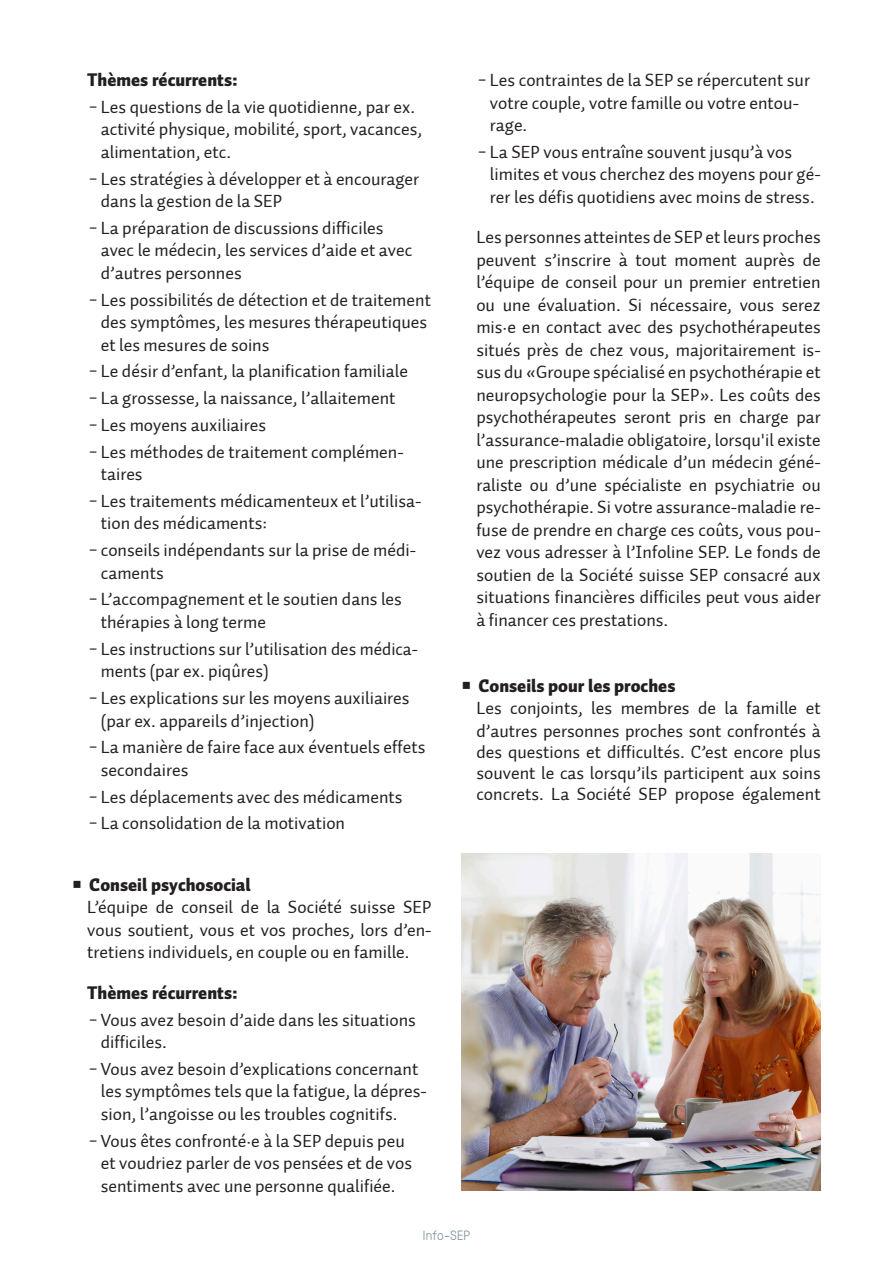
<style>
.page{position:relative;width:893px;height:1263px;background:#fff}
.page>*{position:absolute;margin:0;border:0;box-sizing:border-box;transform-origin:0 0}
.t1{font:18px/22.5px "Auto 2 Regular LF";color:#231f20}
.t2{font:18px "Auto 2 Black LF";color:#231f20}
.t3{font:300 13.5px "GT Pressura";letter-spacing:.015em;color:#83969f}
</style>
<div class="page">
<img style="left:461px;top:853px;width:360px;height:338px">
<p class="t2" style="left:87px;top:68px;width:152px">Thèmes récurrents:</p>
<p class="t1" style="left:101px;top:96px;width:323px;text-indent:-12px">− Les questions de la vie quotidienne, par ex. activité physique, mobilité, sport, vacances, alimentation, etc.</p>
<p class="t1" style="left:101px;top:168px;width:320px;text-indent:-12px">− Les stratégies à développer et à encourager dans la gestion de la SEP</p>
<p class="t1" style="left:101px;top:217px;width:313px;text-indent:-12px">− La préparation de discussions difficiles avec le médecin, les services d’aide et avec d’autres personnes</p>
<p class="t1" style="left:101px;top:289px;width:332px;text-indent:-12px">− Les possibilités de détection et de traitement des symptômes, les mesures thérapeutiques et les mesures de soins</p>
<p class="t1" style="left:89px;top:360px;width:321px">− Le désir d’enfant, la planification familiale</p>
<p class="t1" style="left:89px;top:387px;width:308px">− La grossesse, la naissance, l’allaitement</p>
<p class="t1" style="left:89px;top:414px;width:179px">− Les moyens auxiliaires</p>
<p class="t1" style="left:101px;top:441px;width:305px;text-indent:-12px">− Les méthodes de traitement complémen&shy;taires</p>
<p class="t1" style="left:101px;top:490px;width:322px;text-indent:-12px">− Les traitements médicamenteux et l’utilisa&shy;tion des médicaments:</p>
<p class="t1" style="left:101px;top:539px;width:317px;text-indent:-12px">− conseils indépendants sur la prise de médi&shy;caments</p>
<p class="t1" style="left:101px;top:588px;width:303px;text-indent:-12px">− L’accompagnement et le soutien dans les thérapies à long terme</p>
<p class="t1" style="left:101px;top:638px;width:319px;text-indent:-12px">− Les instructions sur l’utilisation des médica&shy;ments (par ex. piqûres)</p>
<p class="t1" style="left:101px;top:687px;width:310px;text-indent:-12px">− Les explications sur les moyens auxiliaires (par ex. appareils d’injection)</p>
<p class="t1" style="left:101px;top:736px;width:326px;text-indent:-12px">− La manière de faire face aux éventuels effets secondaires</p>
<p class="t1" style="left:89px;top:785px;width:315px">− Les déplacements avec des médicaments</p>
<p class="t1" style="left:89px;top:812px;width:258px">− La consolidation de la motivation</p>
<p class="t2" style="left:89px;top:873px;width:163px">Conseil psychosocial</p>
<p class="t1" style="left:87px;top:896px;width:346px;text-align:justify">L’équipe de conseil de la Société suisse SEP vous soutient, vous et vos proches, lors d’en&shy;tretiens individuels, en couple ou en famille.</p>
<p class="t2" style="left:87px;top:981px;width:152px">Thèmes récurrents:</p>
<p class="t1" style="left:101px;top:1008px;width:317px;text-indent:-12px">− Vous avez besoin d’aide dans les situations difficiles.</p>
<p class="t1" style="left:101px;top:1058px;width:328px;text-indent:-12px">− Vous avez besoin d’explications concernant les symptômes tels que la fatigue, la dépres&shy;sion, l’angoisse ou les troubles cognitifs.</p>
<p class="t1" style="left:101px;top:1129px;width:313px;text-indent:-12px">− Vous êtes confronté·e à la SEP depuis peu et voudriez parler de vos pensées et de vos sentiments avec une personne qualifiée.</p>
<p class="t1" style="left:490px;top:69px;width:322px;text-indent:-12px">− Les contraintes de la SEP se répercutent sur votre couple, votre famille ou votre entou&shy;rage.</p>
<p class="t1" style="left:490px;top:141px;width:332px;text-indent:-12px">− La SEP vous entraîne souvent jusqu’à vos limites et vous cherchez des moyens pour gé&shy;rer les défis quotidiens avec moins de stress.</p>
<p class="t1" style="left:476px;top:226px;width:346px;text-align:justify">Les personnes atteintes de SEP et leurs proches peuvent s’inscrire à tout moment auprès de l’équipe de conseil pour un premier entretien ou une évaluation. Si nécessaire, vous serez mis·e en contact avec des psychothérapeutes situés près de chez vous, majoritairement is&shy;sus du «Groupe spécialisé en psychothérapie et neuropsychologie pour la SEP». Les coûts des psychothérapeutes seront pris en charge par l’assurance-maladie obligatoire, lorsqu'il existe une prescription médicale d’un médecin géné&shy;raliste ou d’une spécialiste en psychiatrie ou psychothérapie. Si votre assurance-maladie re&shy;fuse de prendre en charge ces coûts, vous pou&shy;vez vous adresser à l’Infoline SEP. Le fonds de soutien de la Société suisse SEP consacré aux situations financières difficiles peut vous aider à financer ces prestations.</p>
<p class="t2" style="left:478px;top:674px;width:199px">Conseils pour les proches</p>
<p class="t1" style="left:476px;top:698px;width:346px;line-height:21.3px;text-align:justify">Les conjoints, les membres de la famille et d’autres personnes proches sont confrontés à des questions et difficultés. C’est encore plus souvent le cas lorsqu’ils participent aux soins concrets. La Société SEP propose également</p>
<p class="t3" style="left:423px;top:1226px;width:49px">Info-SEP</p>
</div>
